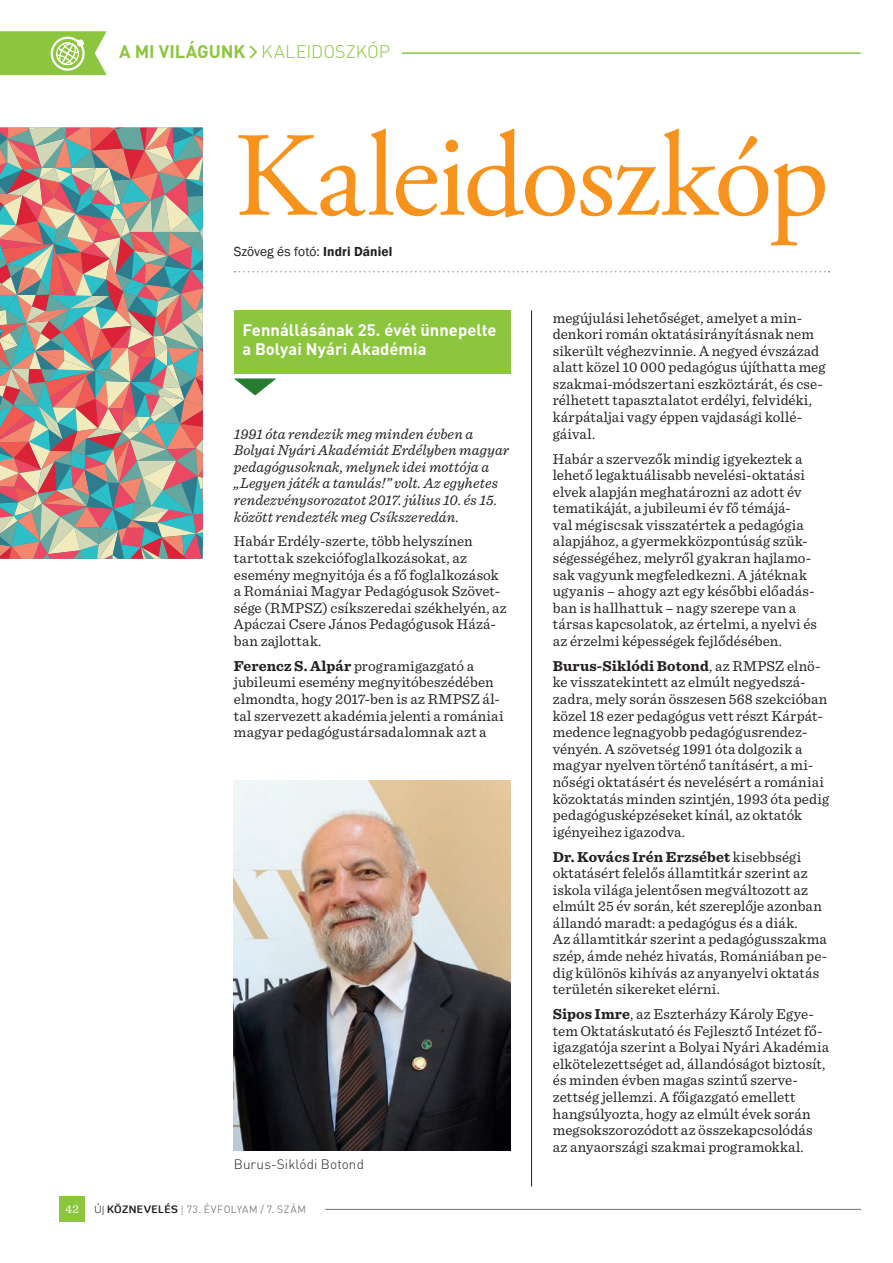
<style>
.page{position:relative;width:893px;height:1263px;background:#fff}
.page>*{position:absolute;margin:0;border:0;box-sizing:border-box;transform-origin:0 0}
.Cím_32pt{font:120px "Adobe Garamond Pro";letter-spacing:-.025em;color:#f7931d}
.Fejléc{font:300 18px "DIN Pro";color:#8bc63e}
.Programajánló_progra{font:700 16.5px/19.5px "DIN Pro";letter-spacing:.005em;color:#fff}
.Body_text_fél_sor_fö{font:15px/16.6px "Sentinel";letter-spacing:.005em;color:#231f20}
.Body_text_1_sor_fölé{font:italic 15px/16.6px "Sentinel";letter-spacing:.005em;color:#231f20}
.Szerző{font:13.5px "Franklin Gothic";color:#231f20}
.Képaláírás{font:300 13.5px "DIN Pro";letter-spacing:.01em;color:#231f20}
.Oldalszám{font:12px "Sentinel";color:#fff}
.t1{font:10.5px "DIN Pro";letter-spacing:.04em;color:#808285}
.s1{font-weight:700}
.s2{font-weight:600}
.s3{font-family:"Diavlo";font-weight:300;color:#231f20}
.s4{font-family:"Diavlo";font-weight:700;color:#231f20}
.s5{font-family:"Sentinel"}
</style>
<div class="page">
<div style="left:60px;top:1197px;width:25px;height:25px;background:#8bc63e"></div>
<hr style="left:325px;top:1209px;width:536px;height:1px;background:#808285">
<svg style="left:250px;top:46px;width:7px;height:12px"></svg>
<hr style="left:403px;top:52px;width:457px;height:2px;background:#8bc63e">
<svg style="left:0;top:31px;width:107px;height:44px;background:#9bcd58"></svg>
<div style="left:77px;top:39px;width:7px;height:7px;background:#fff;border-radius:50%"></div>
<div style="left:51px;top:37px;width:34px;height:34px;border:2px solid #fff;border-radius:50%"></div>
<svg style="left:0;top:128px;width:203px;height:431px;background:#a9948d"></svg>
<svg style="left:235px;top:271px;width:594px;height:1px"></svg>
<div style="left:234px;top:310px;width:276px;height:64px;background:#8bc63e"></div>
<hr style="left:531px;top:310px;width:1px;height:876px;background:#231f20">
<svg style="left:234px;top:378px;width:42px;height:17px"></svg>
<img style="left:234px;top:780px;width:276px;height:370px">
<p class="Fejléc" style="left:119px;top:40px;width:273px"><span class="s1">A MI VILÁGUNK</span> KALEIDOSZKÓP</p>
<p class="Cím_32pt" style="left:233px;top:105px;width:597px">Kaleidoszkóp</p>
<p class="Szerző" style="left:234px;top:243px;width:160px">Szöveg és fotó: <span class="s2">Indri Dániel</span></p>
<p class="Programajánló_progra" style="left:242px;top:319px;width:256px">Fennállásának 25. évét ünnepelte a Bolyai Nyári Akadémia</p>
<p class="Body_text_1_sor_fölé" style="left:234px;top:424px;width:277px">1991 óta rendezik meg minden évben a Bolyai Nyári Akadémiát Erdélyben magyar pedagógusoknak, melynek idei mottója a „Legyen játék a tanulás!” volt. Az egyhetes rendezvénysorozatot 2017. július 10. és 15. között rendezték meg Csíkszeredán.</p>
<p class="Body_text_fél_sor_fö" style="left:234px;top:532px;width:274px">Habár Erdély-szerte, több helyszínen tartottak szekciófoglalkozásokat, az esemény megnyitója és a fő foglalkozások a Romániai Magyar Pedagógusok Szövet&shy;sége (RMPSZ) csíkszeredai székhelyén, az Apáczai Csere János Pedagógusok Házá&shy;ban zajlottak.</p>
<p class="Body_text_fél_sor_fö" style="left:234px;top:656px;width:271px"><span class="s1">Ferencz S. Alpár</span> programigazgató a jubileumi esemény megnyitóbeszédében elmondta, hogy 2017-ben is az RMPSZ ál&shy;tal szervezett akadémia jelenti a romániai magyar pedagógustársadalomnak azt a</p>
<p class="Képaláírás" style="left:234px;top:1155px;width:132px">Burus-Siklódi Botond</p>
<p class="Oldalszám" style="left:66px;top:1200px;width:15px">42</p>
<p class="t1" style="left:95px;top:1202px;width:213px"><span class="s3">ÚJ</span> <span class="s4">KÖZNEVELÉS</span> <span class="s5">|</span> 73. ÉVFOLYAM / 7. SZÁM</p>
<p class="Body_text_fél_sor_fö" style="left:553px;top:308px;width:274px">megújulási lehetőséget, amelyet a min&shy;denkori román oktatásirányításnak nem sikerült véghezvinnie. A negyed évszázad alatt közel 10 000 pedagógus újíthatta meg szakmai-módszertani eszköztárát, és cse&shy;rélhetett tapasztalatot erdélyi, felvidéki, kárpátaljai vagy éppen vajdasági kollé&shy;gáival.</p>
<p class="Body_text_fél_sor_fö" style="left:553px;top:449px;width:266px">Habár a szervezők mindig igyekeztek a lehető legaktuálisabb nevelési-oktatási elvek alapján meghatározni az adott év tematikáját, a jubileumi év fő témájá-<br>val mégiscsak visszatértek a pedagógia alapjához, a gyermekközpontúság szük&shy;ségességéhez, melyről gyakran hajlamo&shy;sak vagyunk megfeledkezni. A játéknak ugyanis – ahogy azt egy későbbi előadás&shy;ban is hallhattuk – nagy szerepe van a társas kapcsolatok, az értelmi, a nyelvi és az érzelmi képességek fejlődésében.</p>
<p class="Body_text_fél_sor_fö" style="left:553px;top:656px;width:278px"><span class="s1">Burus-Siklódi Botond</span>, az RMPSZ elnö&shy;ke visszatekintett az elmúlt negyedszá&shy;zadra, mely során összesen 568 szekcióban közel 18 ezer pedagógus vett részt Kárpát&shy;medence legnagyobb pedagógusrendez&shy;vényén. A szövetség 1991 óta dolgozik a magyar nyelven történő tanításért, a mi&shy;nőségi oktatásért és nevelésért a romániai közoktatás minden szintjén, 1993 óta pedig pedagógusképzéseket kínál, az oktatók igényeihez igazodva.</p>
<p class="Body_text_fél_sor_fö" style="left:553px;top:847px;width:276px"><span class="s1">Dr. Kovács Irén Erzsébet</span> kisebbségi oktatásért felelős államtitkár szerint az iskola világa jelentősen megváltozott az elmúlt 25 év során, két szereplője azonban állandó maradt: a pedagógus és a diák.<br>Az államtitkár szerint a pedagógusszakma szép, ámde nehéz hivatás, Romániában pe&shy;dig különös kihívás az anyanyelvi oktatás területén sikereket elérni.</p>
<p class="Body_text_fél_sor_fö" style="left:553px;top:1005px;width:278px"><span class="s1">Sipos Imre</span>, az Eszterházy Károly Egye&shy;tem Oktatáskutató és Fejlesztő Intézet fő&shy;igazgatója szerint a Bolyai Nyári Akadémia elkötelezettséget ad, állandóságot biztosít, és minden évben magas szintű szerve&shy;zettség jellemzi. A főigazgató emellett hangsúlyozta, hogy az elmúlt évek során megsokszorozódott az összekapcsolódás az anyaországi szakmai programokkal.</p>
</div>
